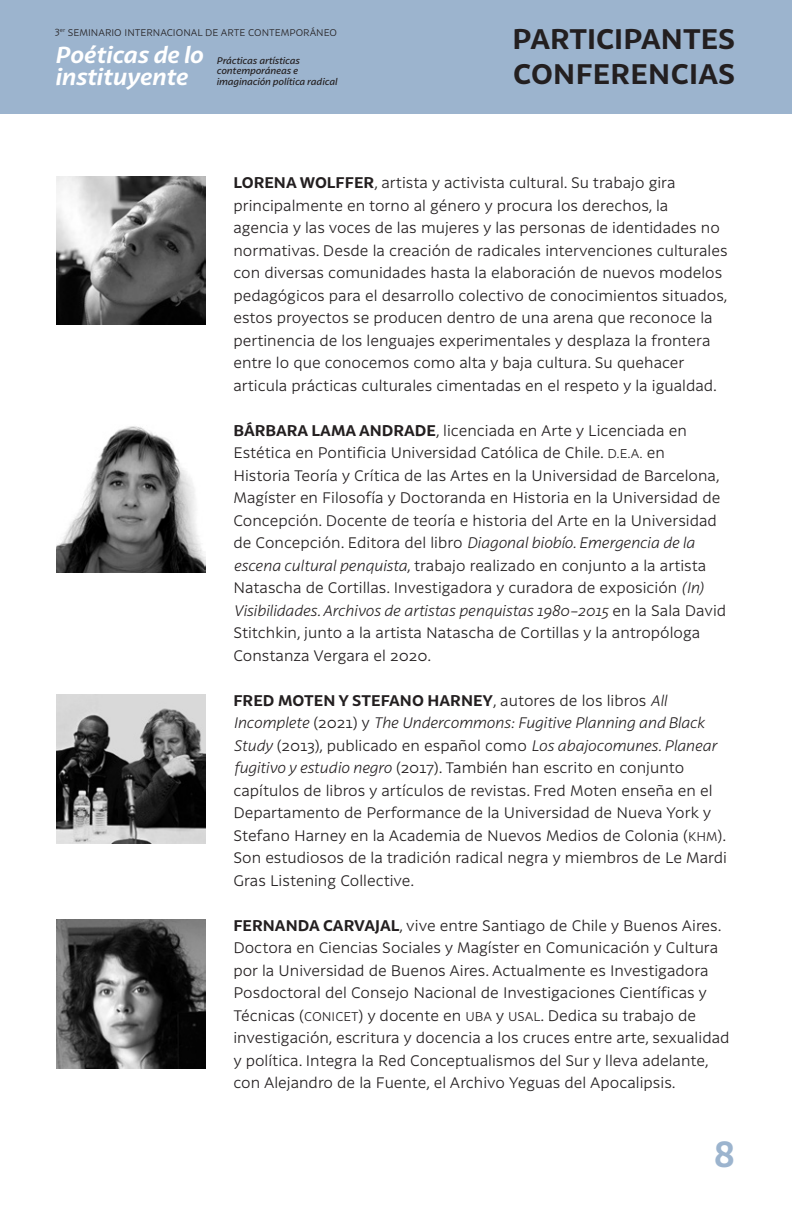
<style>
.page{position:relative;width:792px;height:1224px;background:#fff}
.page>*{position:absolute;margin:0;border:0;box-sizing:border-box;transform-origin:0 0}
.t1{font:700 34.2px "Latina Essential";color:#9cb4ce}
.t2{font:700 27.6px "Latina Essential";color:#231f20}
.t3{font:italic 700 22.4px "Latina Essential";letter-spacing:-.005em;color:#fff}
.t4{font:300 15px/22.4px "Latina Essential";color:#231f20}
.t5{font:300 9.6px "Latina Essential";color:#231f20}
.t6{font:italic 500 9.4px/10.8px "Latina Essential";color:#231f20}
.s1{font-weight:700}
.s2{font-size:12.4px}
.s3{font-style:italic}
</style>
<div class="page">
<div style="left:0;top:0;width:792px;height:113px;background:#9cb4ce"></div>
<img style="left:57px;top:176px;width:148px;height:149px">
<img style="left:57px;top:426px;width:148px;height:147px">
<img style="left:57px;top:695px;width:148px;height:148px">
<img style="left:57px;top:920px;width:148px;height:148px">
<p class="t5" style="left:55px;top:27px;width:284px">3<sup>er</sup> SEMINARIO INTERNACIONAL DE ARTE CONTEMPORÁNEO</p>
<p class="t3" style="left:55px;top:41px;width:150px">Poéticas de lo</p>
<p class="t3" style="left:55px;top:64px;width:134px">instituyente</p>
<p class="t6" style="left:217px;top:55px;width:122px">Prácticas artísticas contemporáneas e imaginación política radical</p>
<p class="t2" style="left:512px;top:23px;width:224px">PARTICIPANTES</p>
<p class="t2" style="left:513px;top:58px;width:224px">CONFERENCIAS</p>
<p class="t4" style="left:233px;top:172px;width:496px"><span class="s1">LORENA WOLFFER</span>, artista y activista cultural. Su trabajo gira principalmente en torno al género y procura los derechos, la<br>agencia y las voces de las mujeres y las personas de identidades no normativas. Desde la creación de radicales intervenciones culturales con diversas comunidades hasta la elaboración de nuevos modelos pedagógicos para el desarrollo colectivo de conocimientos situados, estos proyectos se producen dentro de una arena que reconoce la pertinencia de los lenguajes experimentales y desplaza la frontera entre lo que conocemos como alta y baja cultura. Su quehacer articula prácticas culturales cimentadas en el respeto y la igualdad.</p>
<p class="t4" style="left:233px;top:419px;width:494px"><span class="s1">BÁRBARA LAMA ANDRADE</span>, licenciada en Arte y Licenciada en Estética en Pontificia Universidad Católica de Chile. <span class="s2">D.E.A.</span> en<br>Historia Teoría y Crítica de las Artes en la Universidad de Barcelona, Magíster en Filosofía y Doctoranda en Historia en la Universidad de Concepción. Docente de teoría e historia del Arte en la Universidad de Concepción. Editora del libro <span class="s3">Diagonal biobío. Emergencia de la escena cultural penquista</span>, trabajo realizado en conjunto a la artista Natascha de Cortillas. Investigadora y curadora de exposición <span class="s3">(In)<br>Visibilidades. Archivos de artistas penquistas 1980–2015</span> en la Sala David Stitchkin, junto a la artista Natascha de Cortillas y la antropóloga Constanza Vergara el 2020.</p>
<p class="t4" style="left:233px;top:689px;width:495px"><span class="s1">FRED MOTEN Y STEFANO HARNEY</span>, autores de los libros <span class="s3">All Incomplete</span> (2021) y <span class="s3">The Undercommons: Fugitive Planning and Black Study</span> (2013), publicado en español como <span class="s3">Los abajocomunes. Planear fugitivo y estudio negro</span> (2017). También han escrito en conjunto capítulos de libros y artículos de revistas. Fred Moten enseña en el Departamento de Performance de la Universidad de Nueva York y Stefano Harney en la Academia de Nuevos Medios de Colonia (<span class="s2">KHM</span>).<br>Son estudiosos de la tradición radical negra y miembros de Le Mardi Gras Listening Collective.</p>
<p class="t4" style="left:233px;top:914px;width:498px"><span class="s1">FERNANDA CARVAJAL</span>, vive entre Santiago de Chile y Buenos Aires.<br>Doctora en Ciencias Sociales y Magíster en Comunicación y Cultura por la Universidad de Buenos Aires. Actualmente es Investigadora Posdoctoral del Consejo Nacional de Investigaciones Científicas y Técnicas (<span class="s2">CONICET</span>) y docente en <span class="s2">UBA</span> y <span class="s2">USAL</span>. Dedica su trabajo de investigación, escritura y docencia a los cruces entre arte, sexualidad y política. Integra la Red Conceptualismos del Sur y lleva adelante, con Alejandro de la Fuente, el Archivo Yeguas del Apocalipsis.</p>
<h1 class="t1" style="left:714px;top:1135px;width:23px">8</h1>
</div>
